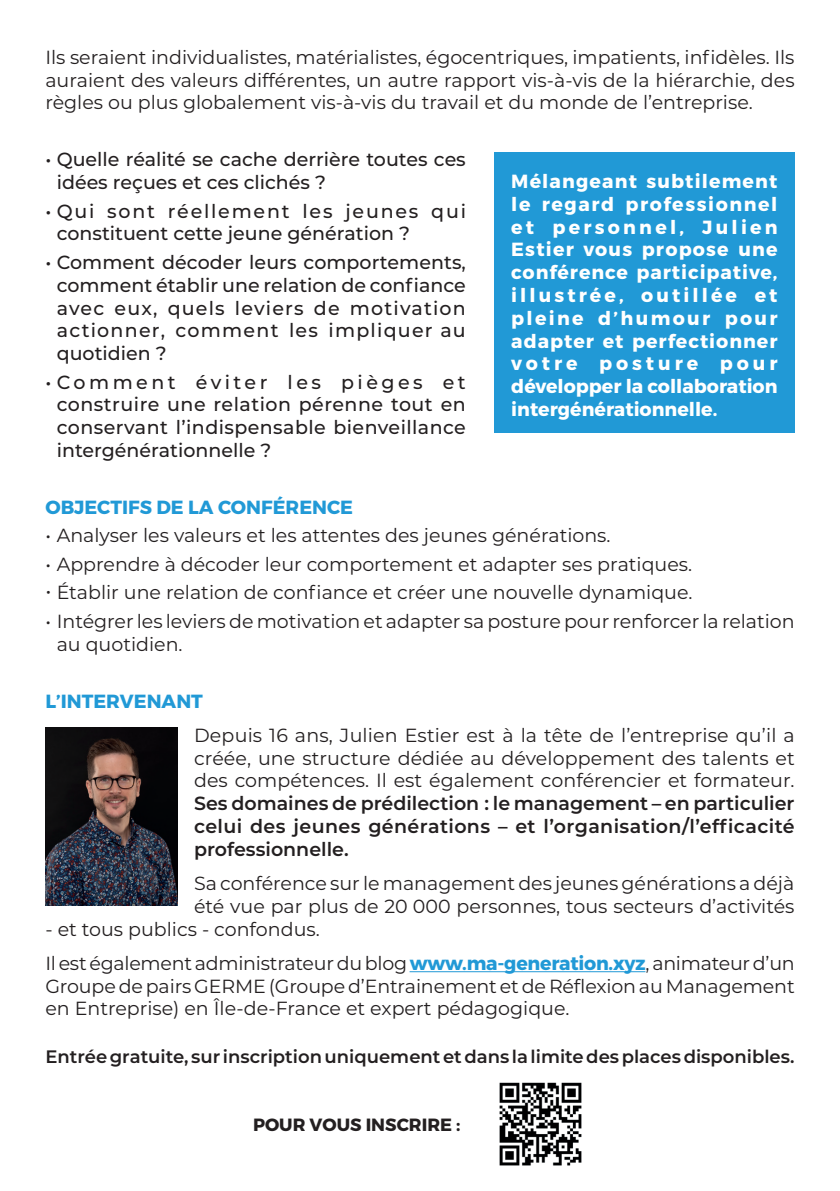
<style>
.page{position:relative;width:840px;height:1191px;background:#fff}
.page>*{position:absolute;margin:0;border:0;box-sizing:border-box;transform-origin:0 0}
.t1{font:19px/22.8px "Montserrat";color:#231f20}
.t2{font:500 19px/22.8px "Montserrat";color:#231f20}
.t3{font:700 19px/22.8px "Montserrat";color:#fff;text-align:justify}
.t4{font:600 19px/22.8px "Montserrat";letter-spacing:.02em;color:#231f20;text-align:justify}
.t5{font:700 19px "Montserrat";color:#2199d6}
.t6{font:600 18px "Montserrat";color:#231f20}
.t7{font:700 17.6px "Montserrat";color:#231f20}
.s1{font-weight:700;color:#2199d6}
</style>
<div class="page">
<hr style="left:409px;top:971px;width:236px;height:1px;background:#2199d6">
<div style="left:494px;top:152px;width:300px;height:281px;background:#2199d6"></div>
<img style="left:45px;top:727px;width:132px;height:178px">
<img style="left:499px;top:1082px;width:83px;height:84px">
<p class="t1" style="left:45px;top:45px;width:750px;text-align:justify">Ils seraient individualistes, matérialistes, égocentriques, impatients, infidèles. Ils auraient des valeurs différentes, un autre rapport vis-à-vis de la hiérarchie, des règles ou plus globalement vis-à-vis du travail et du monde de l’entreprise.</p>
<p class="t2" style="left:57px;top:147px;width:410px;text-indent:-11px">• Quelle réalité se cache derrière toutes ces idées reçues et ces clichés ?</p>
<p class="t2" style="left:57px;top:199px;width:410px;text-indent:-11px">• Qui sont réellement les jeunes qui constituent cette jeune génération ?</p>
<p class="t2" style="left:57px;top:250px;width:410px;text-align:justify;text-indent:-11px">• Comment décoder leurs comportements, comment établir une relation de confiance avec eux, quels leviers de motivation actionner, comment les impliquer au quotidien ?</p>
<p class="t2" style="left:57px;top:370px;width:410px;text-align:justify;text-indent:-11px">•Comment éviter les pièges et construire une relation pérenne tout en conservant l’indispensable bienveillance intergénérationnelle ?</p>
<p class="t5" style="left:45px;top:495px;width:309px">OBJECTIFS DE LA CONFÉRENCE</p>
<p class="t1" style="left:45px;top:523px;width:566px">• Analyser les valeurs et les attentes des jeunes générations.</p>
<p class="t1" style="left:45px;top:552px;width:648px">• Apprendre à décoder leur comportement et adapter ses pratiques.</p>
<p class="t1" style="left:45px;top:580px;width:648px">• Établir une relation de confiance et créer une nouvelle dynamique.</p>
<p class="t1" style="left:57px;top:609px;width:739px;text-indent:-11px">• Intégrer les leviers de motivation et adapter sa posture pour renforcer la relation au quotidien.</p>
<p class="t5" style="left:45px;top:689px;width:159px">L’INTERVENANT</p>
<p class="t1" style="left:194px;top:723px;width:602px;text-align:justify">Depuis 16 ans, Julien Estier est à la tête de l’entreprise qu’il a créée, une structure dédiée au développement des talents et des compétences. Il est également conférencier et formateur.</p>
<p class="t4" style="left:194px;top:791px;width:601px">Ses domaines de prédilection : le management – en particulier celui des jeunes générations – et l’organisation/l’efficacité professionnelle.</p>
<p class="t1" style="left:194px;top:871px;width:601px">Sa conférence sur le management des jeunes générations a déjà été vue par plus de 20 000 personnes, tous secteurs d’activités</p>
<p class="t1" style="left:45px;top:911px;width:750px;line-height:34.2px">- et tous publics - confondus.<br>Il est également administrateur du blog <span class="s1">www.ma-generation.xyz</span>, animateur d’un</p>
<p class="t1" style="left:45px;top:973px;width:750px">Groupe de pairs GERME (Groupe d’Entrainement et de Réflexion au Management en Entreprise) en Île-de-France et expert pédagogique.</p>
<p class="t3" style="left:511px;top:170px;width:268px">Mélangeant subtilement le regard professionnel et personnel, Julien Estier vous propose une conférence participative, illustrée, outillée et pleine d’humour pour adapter et perfectionner votre posture pour développer la collaboration intergénérationnelle.</p>
<p class="t6" style="left:45px;top:1044px;width:750px">Entrée gratuite, sur inscription uniquement et dans la limite des places disponibles.</p>
<p class="t7" style="left:253px;top:1114px;width:209px">POUR VOUS INSCRIRE :</p>
</div>
